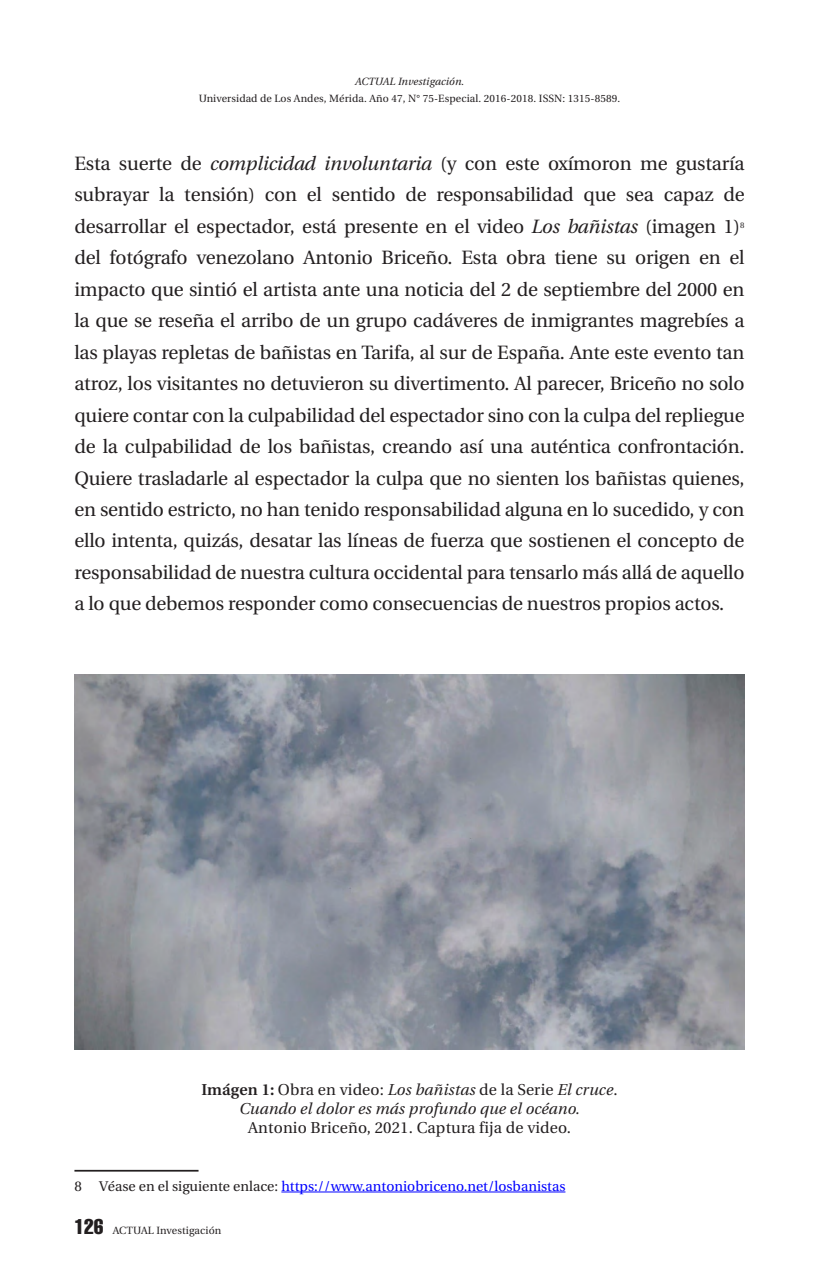
<style>
.page{position:relative;width:819px;height:1265px;background:#fff}
.page>*{position:absolute;margin:0;border:0;box-sizing:border-box;transform-origin:0 0}
.t1{font:19.25px/31.5px "Utopia";letter-spacing:-.01em;color:#231f20;text-align:justify}
.t2{font:italic 15.75px/18.9px "Utopia";letter-spacing:.01em;color:#231f20;text-align:center}
.t3{font:15.75px "Utopia";letter-spacing:.01em;color:#231f20}
.t4{font:14px "Utopia";color:#00f}
.t5{font:10.5px "Utopia";letter-spacing:.01em;color:#231f20}
.t6{font:italic 10.5px "Utopia";letter-spacing:.01em;color:#231f20}
.t7{font:8.22px "Utopia";color:#231f20}
.s1{font-style:italic}
.s2{font-weight:600;font-style:normal}
.s3{font-style:normal}
.s4{color:#231f20}
.s5{font-family:"Helvetica";font-stretch:extra-condensed;font-size:21px}
</style>
<div class="page">
<hr style="left:74px;top:1170px;width:124px;height:2px;background:#231f20">
<hr style="left:281px;top:1192px;width:284px;height:1px;background:#00f">
<img style="left:74px;top:674px;width:670px;height:376px">
<p class="t6" style="left:355px;top:75px;width:111px">ACTUAL Investigación.</p>
<p class="t5" style="left:199px;top:93px;width:423px">Universidad de Los Andes, Mérida. Año 47, N° 75-Especial. 2016-2018. ISSN: 1315-8589.</p>
<p class="t1" style="left:74px;top:148px;width:671px">Esta suerte de <span class="s1">complicidad involuntaria</span> (y con este oxímoron me gustaría subrayar la tensión) con el sentido de responsabilidad que sea capaz de desarrollar el espectador, está presente en el video <span class="s1">Los bañistas</span> (imagen 1)</p>
<p class="t7" style="left:740px;top:221px;width:6px">8</p>
<p class="t1" style="left:74px;top:242px;width:671px">del fotógrafo venezolano Antonio Briceño. Esta obra tiene su origen en el impacto que sintió el artista ante una noticia del 2 de septiembre del 2000 en la que se reseña el arribo de un grupo cadáveres de inmigrantes magrebíes a las playas repletas de bañistas en Tarifa, al sur de España. Ante este evento tan atroz, los visitantes no detuvieron su divertimento. Al parecer, Briceño no solo quiere contar con la culpabilidad del espectador sino con la culpa del repliegue de la culpabilidad de los bañistas, creando así una auténtica confrontación.<br>Quiere trasladarle al espectador la culpa que no sienten los bañistas quienes, en sentido estricto, no han tenido responsabilidad alguna en lo sucedido, y con ello intenta, quizás, desatar las líneas de fuerza que sostienen el concepto de responsabilidad de nuestra cultura occidental para tensarlo más allá de aquello a lo que debemos responder como consecuencias de nuestros propios actos.</p>
<p class="t2" style="left:201px;top:1080px;width:417px"><span class="s2">Imágen 1:</span> <span class="s3">Obra en video:</span> Los bañistas <span class="s3">de la Serie</span> El cruce<span class="s3">.<br></span>Cuando el dolor es más profundo que el océano.</p>
<p class="t3" style="left:248px;top:1119px;width:324px">Antonio Briceño, 2021. Captura fija de video.</p>
<p class="t4" style="left:74px;top:1178px;width:492px"><span class="s4">8 Véase en el siguiente enlace:</span> https://www.antoniobriceno.net/losbanistas</p>
<p class="t5" style="left:74px;top:1224px;width:148px"><span class="s5">126</span> ACTUAL Investigación</p>
</div>
